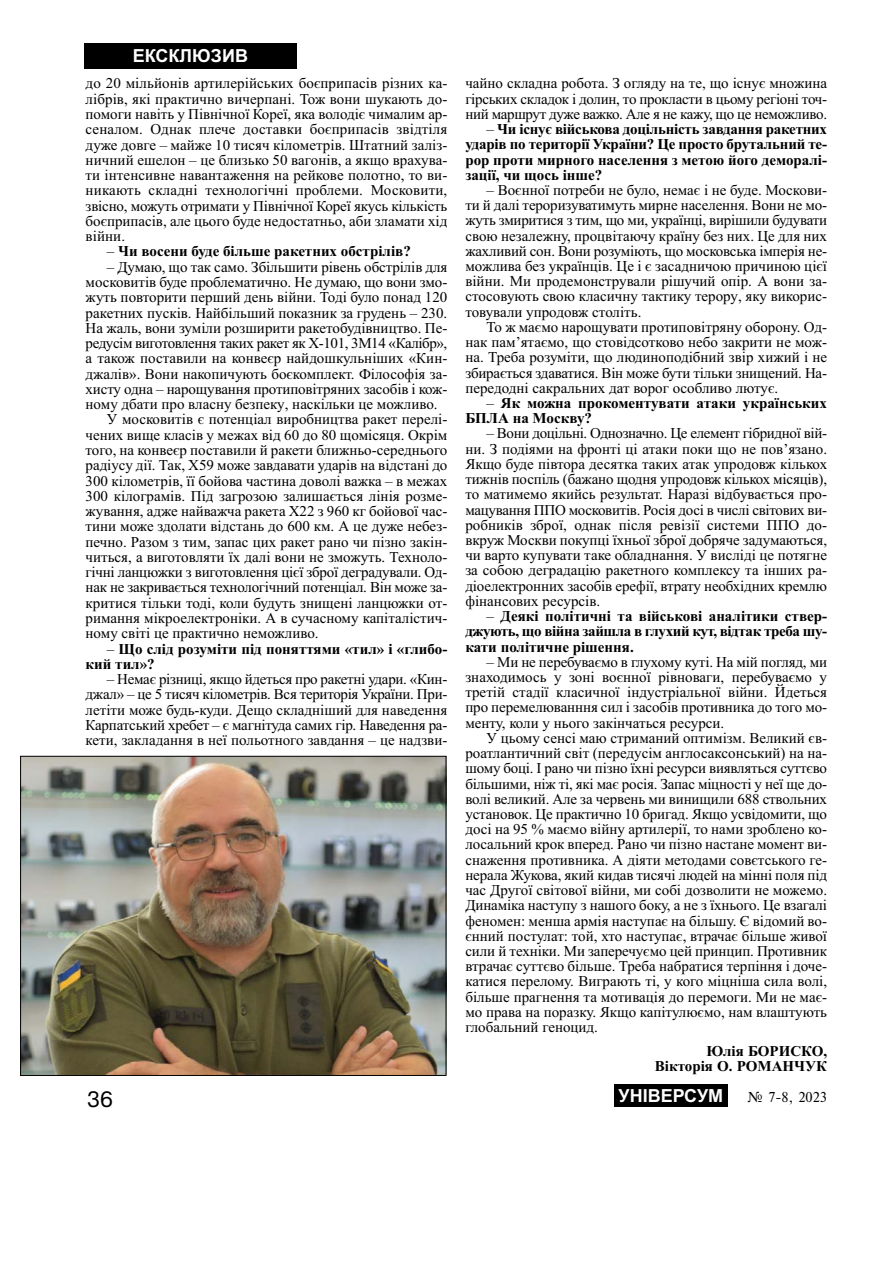
<style>
.page{position:relative;width:893px;height:1263px;background:#fff}
.page>*{position:absolute;margin:0;border:0;box-sizing:border-box;transform-origin:0 0}
.t1{font:21px "Ukr";color:#000}
.t2{font:700 18px "Arial";color:#fff}
.t3{font:15px/15.1px "Times New Roman";color:#000;text-align:justify}
.t4{font:700 15px/15.1px "Times New Roman";color:#000}
.t5{font:15px "Times New Roman";letter-spacing:-.03em;color:#000}
.t6{font:15px "Times";color:#000}
.s1{font-weight:400}
</style>
<div class="page">
<div style="left:84px;top:43px;width:213px;height:26px;background:#000"></div>
<div style="left:614px;top:1084px;width:113px;height:23px;background:#000"></div>
<img style="left:22px;top:758px;width:422px;height:316px">
<div style="left:20px;top:756px;width:426px;height:320px;border:1px solid #000"></div>
<p class="t2" style="left:133px;top:46px;width:117px">ЕКСКЛЮЗИВ</p>
<p class="t3" style="left:86px;top:77px;width:363px">до 20 мільйонів артилерійських боєприпасів різних ка&shy;лібрів, які практично вичерпані. Тож вони шукають до&shy;помоги навіть у Північної Кореї, яка володіє чималим ар&shy;сеналом. Однак плече доставки боєприпасів звідтіля дуже довге – майже 10 тисяч кілометрів. Штатний заліз&shy;ничний ешелон – це близько 50 вагонів, а якщо врахува&shy;ти інтенсивне навантаження на рейкове полотно, то ви&shy;никають складні технологічні проблеми. Московити, звісно, можуть отримати у Північної Кореї якусь кількість боєприпасів, але цього буде недостатньо, аби зламати хід війни.</p>
<p class="t4" style="left:107px;top:246px;width:305px"><span class="s1">–</span> Чи восени буде більше ракетних обстрілів?</p>
<p class="t3" style="left:107px;top:261px;width:342px">– Думаю, що так само. Збільшити рівень обстрілів для</p>
<p class="t3" style="left:86px;top:276px;width:363px">московитів буде проблематично. Не думаю, що вони змо-</p>
<p class="t3" style="left:86px;top:291px;width:363px">жуть повторити перший день війни. Тоді було понад 120</p>
<p class="t3" style="left:86px;top:306px;width:363px">ракетних пусків. Найбільший показник за грудень – 230.</p>
<p class="t3" style="left:86px;top:322px;width:363px">На жаль, вони зуміли розширити ракетобудівництво. Пе-</p>
<p class="t5" style="left:86px;top:338px;width:363px">редусім виготовлення таких ракет як Х-101, 3М14 «Калібр»,</p>
<p class="t3" style="left:86px;top:352px;width:363px">а також поставили на конвеєр найдошкульніших «Кин-</p>
<p class="t3" style="left:86px;top:367px;width:363px">джалів». Вони накопичують боєкомплект. Філософія за-</p>
<p class="t3" style="left:86px;top:383px;width:363px">хисту одна – нарощування протиповітряних засобів і кож-</p>
<p class="t3" style="left:86px;top:398px;width:353px">ному дбати про власну безпеку, наскільки це можливо.</p>
<p class="t3" style="left:107px;top:413px;width:342px">У московитів є потенціал виробництва ракет перелі-</p>
<p class="t3" style="left:86px;top:429px;width:363px">чених вище класів у межах від 60 до 80 щомісяця. Окрім</p>
<p class="t3" style="left:86px;top:444px;width:363px">того, на конвеєр поставили й ракети ближньо-середнього</p>
<p class="t3" style="left:86px;top:459px;width:363px">радіусу дії. Так, Х59 може завдавати ударів на відстані до</p>
<p class="t3" style="left:86px;top:474px;width:363px">300 кілометрів, її бойова частина доволі важка – в межах</p>
<p class="t3" style="left:86px;top:490px;width:363px">300 кілограмів. Під загрозою залишається лінія розме-</p>
<p class="t3" style="left:86px;top:505px;width:363px">жування, адже найважча ракета Х22 з 960 кг бойової час-</p>
<p class="t3" style="left:86px;top:520px;width:363px">тини може здолати відстань до 600 км. А це дуже небез-</p>
<p class="t3" style="left:86px;top:536px;width:363px">печно. Разом з тим, запас цих ракет рано чи пізно закін-</p>
<p class="t3" style="left:86px;top:551px;width:363px">читься, а виготовляти їх далі вони не зможуть. Техноло-</p>
<p class="t3" style="left:86px;top:566px;width:363px">гічні ланцюжки з виготовлення цієї зброї деградували. Од-</p>
<p class="t3" style="left:86px;top:581px;width:363px">нак не закривається технологічний потенціал. Він може за-</p>
<p class="t3" style="left:86px;top:597px;width:363px">критися тільки тоді, коли будуть знищені ланцюжки от-</p>
<p class="t3" style="left:86px;top:612px;width:363px">римання мікроелектроніки. А в сучасному капіталістич-</p>
<p class="t3" style="left:86px;top:627px;width:234px">ному світі це практично неможливо.</p>
<p class="t4" style="left:86px;top:643px;width:363px;text-indent:21px"><span class="s1">–</span> Що слід розуміти під поняттями «тил» і «глибо&shy;кий тил»?</p>
<p class="t3" style="left:86px;top:673px;width:363px;text-indent:21px">– Немає різниці, якщо йдеться про ракетні удари. «Кин&shy;джал» – це 5 тисяч кілометрів. Вся територія України. При&shy;летіти може будь-куди. Дещо складніший для наведення Карпатський хребет – є магнітуда самих гір. Наведення ра&shy;кети, закладання в неї польотного завдання – це надзви-</p>
<p class="t3" style="left:465px;top:77px;width:363px">чайно складна робота. З огляду на те, що існує множина гірських складок і долин, то прокласти в цьому регіоні точ&shy;ний маршрут дуже важко. Але я не кажу, що це неможливо.</p>
<p class="t4" style="left:465px;top:123px;width:363px;text-align:justify;text-indent:21px"><span class="s1">–</span> Чи існує військова доцільність завдання ракетних ударів по території України? Це просто брутальний те&shy;рор проти мирного населення з метою його деморалі&shy;зації, чи щось інше?</p>
<p class="t3" style="left:465px;top:184px;width:363px;text-indent:21px">– Воєнної потреби не було, немає і не буде. Москови&shy;ти й далі тероризуватимуть мирне населення. Вони не мо&shy;жуть змиритися з тим, що ми, українці, вирішили будувати свою незалежну, процвітаючу країну без них. Це для них жахливий сон. Вони розуміють, що московська імперія не&shy;можлива без українців. Це і є засадничою причиною цієї війни. Ми продемонстрували рішучий опір. А вони за&shy;стосовують свою класичну тактику терору, яку викорис&shy;товували упродовж століть.</p>
<p class="t3" style="left:465px;top:321px;width:363px;text-indent:21px">То ж маємо нарощувати протиповітряну оборону. Од&shy;нак пам’ятаємо, що стовідсотково небо закрити не мож&shy;на. Треба розуміти, що людиноподібний звір хижий і не збирається здаватися. Він може бути тільки знищений. На&shy;передодні сакральних дат ворог особливо лютує.</p>
<p class="t4" style="left:465px;top:397px;width:363px;text-indent:21px"><span class="s1">–</span> Як можна прокоментувати атаки українських<br>БПЛА на Москву?</p>
<p class="t3" style="left:465px;top:427px;width:363px;text-indent:21px">– Вони доцільні. Однозначно. Це елемент гібридної вій&shy;ни. З подіями на фронті ці атаки поки що не пов’язано.<br>Якщо буде півтора десятка таких атак упродовж кількох тижнів поспіль (бажано щодня упродовж кількох місяців), то матимемо якийсь результат. Наразі відбувається про&shy;мацування ППО московитів. Росія досі в числі світових ви&shy;робників зброї, однак після ревізії системи ППО до&shy;вкруж Москви покупці їхньої зброї добряче задумаються, чи варто купувати таке обладнання. У висліді це потягне за собою деградацію ракетного комплексу та інших ра&shy;діоелектронних засобів ерефії, втрату необхідних кремлю фінансових ресурсів.</p>
<p class="t4" style="left:465px;top:610px;width:363px;text-align:justify;text-indent:21px"><span class="s1">–</span> Деякі політичні та військові аналітики ствер&shy;джують, що війна зайшла в глухий кут, відтак треба шу&shy;кати політичне рішення.</p>
<p class="t3" style="left:465px;top:656px;width:363px;text-indent:21px">– Ми не перебуваємо в глухому куті. На мій погляд, ми знаходимось у зоні воєнної рівноваги, перебуваємо у третій стадії класичної індустріальної війни. Йдеться про перемелюванння сил і засобів противника до того мо&shy;менту, коли у нього закінчаться ресурси.</p>
<p class="t3" style="left:465px;top:732px;width:363px;text-indent:21px">У цьому сенсі маю стриманий оптимізм. Великий єв&shy;роатлантичний світ (передусім англосаксонський) на на&shy;шому боці. І рано чи пізно їхні ресурси виявляться суттєво більшими, ніж ті, які має росія. Запас міцності у неї ще до&shy;волі великий. Але за червень ми винищили 688 ствольних установок. Це практично 10 бригад. Якщо усвідомити, що досі на 95 % маємо війну артилерії, то нами зроблено ко&shy;лосальний крок вперед. Рано чи пізно настане момент ви&shy;снаження противника. А діяти методами совєтського ге&shy;нерала Жукова, який кидав тисячі людей на мінні поля під час Другої світової війни, ми собі дозволити не можемо.<br>Динаміка наступу з нашого боку, а не з їхнього. Це взагалі феномен: менша армія наступає на більшу. Є відомий во&shy;єнний постулат: той, хто наступає, втрачає більше живої сили й техніки. Ми заперечуємо цей принцип. Противник втрачає суттєво більше. Треба набратися терпіння і доче&shy;катися перелому. Виграють ті, у кого міцніша сила волі, більше прагнення та мотивація до перемоги. Ми не має&shy;мо права на поразку. Якщо капітулюємо, нам влаштують глобальний геноцид.</p>
<p class="t4" style="left:655px;top:1045px;width:174px;text-align:right">Юлія БОРИСКО,<br>Вікторія О. РОМАНЧУК</p>
<h1 class="t1" style="left:87px;top:1087px;width:27px">36</h1>
<p class="t2" style="left:618px;top:1085px;width:106px">УНІВЕРСУМ</p>
<p class="t6" style="left:747px;top:1088px;width:81px">‹ 7-8, 2023</p>
</div>
